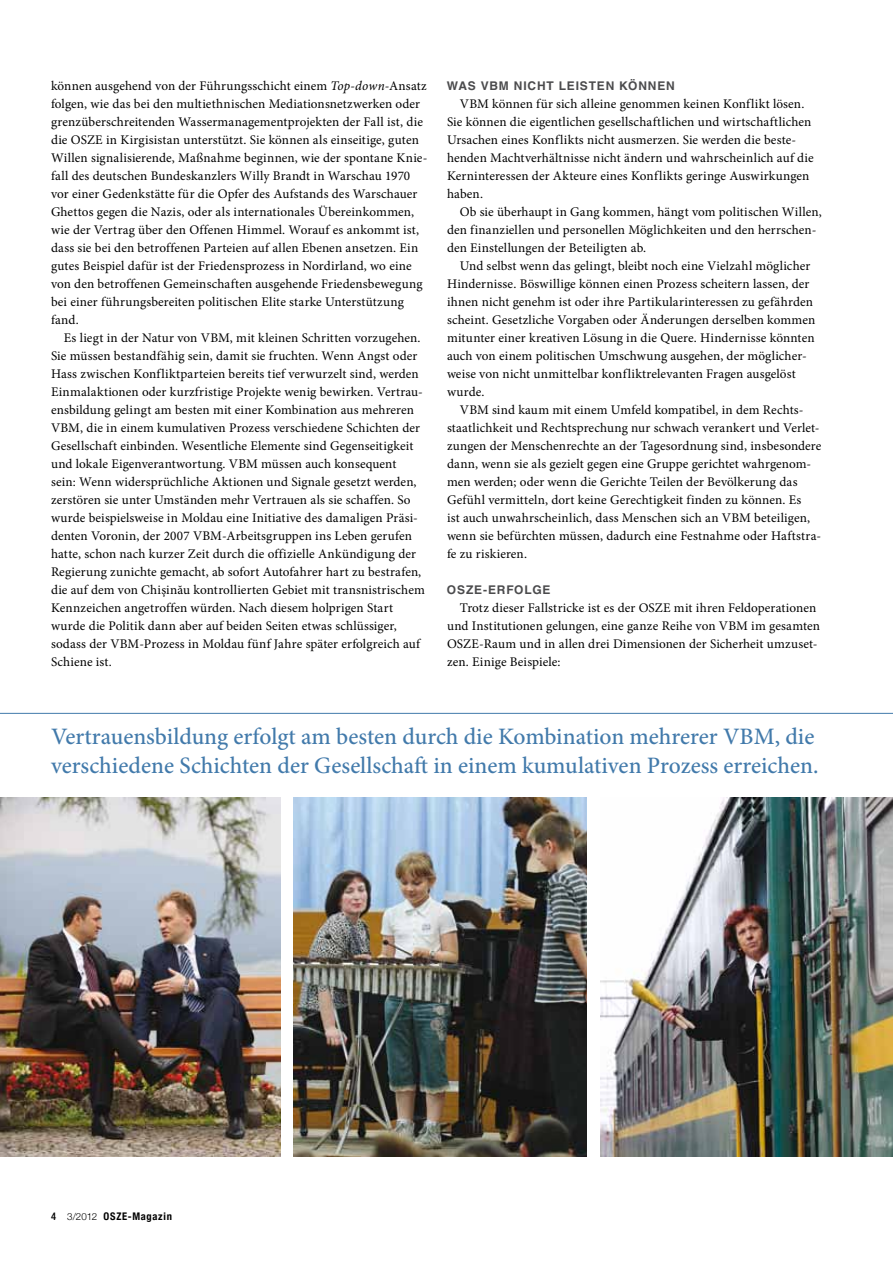
<style>
.page{position:relative;width:893px;height:1263px;background:#fff}
.page>*{position:absolute;margin:0;border:0;box-sizing:border-box;transform-origin:0 0}
.t1{font:500 23.55px/28.2px "Minion Pro";color:#427aab}
.t2{font:13.2px/18px "Minion Pro";letter-spacing:.005em;color:#000}
.t3{font:700 12px "Helvetica Infant";letter-spacing:.07em;color:#4b4b4d}
.t4{font:700 condensed 10.5px "Helvetica Neue";letter-spacing:.07em;color:#000}
.s1{font-style:italic}
.s2{font-weight:500}
.s3{font-weight:300;font-stretch:normal;font-size:9.75px}
</style>
<div class="page">
<img style="left:294px;top:797px;width:292px;height:360px">
<img style="left:0;top:797px;width:280px;height:359px">
<img style="left:600px;top:797px;width:293px;height:359px">
<hr style="left:0;top:713px;width:893px;height:1px;background:#427aab">
<p class="t2" style="left:51px;top:77px;width:378px">können ausgehend von der Führungsschicht einem <span class="s1">Top-down</span>-Ansatz folgen, wie das bei den multiethnischen Mediationsnetzwerken oder grenzüberschreitenden Wassermanagementprojekten der Fall ist, die die OSZE in Kirgisistan unterstützt. Sie können als einseitige, guten Willen signalisierende, Maßnahme beginnen, wie der spontane Knie&shy;fall des deutschen Bundeskanzlers Willy Brandt in Warschau 1970 vor einer Gedenkstätte für die Opfer des Aufstands des Warschauer Ghettos gegen die Nazis, oder als internationales Übereinkommen, wie der Vertrag über den Offenen Himmel. Worauf es ankommt ist, dass sie bei den betroffenen Parteien auf allen Ebenen ansetzen. Ein gutes Beispiel dafür ist der Friedensprozess in Nordirland, wo eine von den betroffenen Gemeinschaften ausgehende Friedensbewegung bei einer führungsbereiten politischen Elite starke Unterstützung fand.</p>
<p class="t2" style="left:51px;top:329px;width:375px;text-indent:13px">Es liegt in der Natur von VBM, mit kleinen Schritten vorzugehen.<br>Sie müssen bestandfähig sein, damit sie fruchten. Wenn Angst oder Hass zwischen Konfliktparteien bereits tief verwurzelt sind, werden Einmalaktionen oder kurzfristige Projekte wenig bewirken. Vertrau&shy;ensbildung gelingt am besten mit einer Kombination aus mehreren VBM, die in einem kumulativen Prozess verschiedene Schichten der Gesellschaft einbinden. Wesentliche Elemente sind Gegenseitigkeit und lokale Eigenverantwortung. VBM müssen auch konsequent<br>sein: Wenn widersprüchliche Aktionen und Signale gesetzt werden, zerstören sie unter Umständen mehr Vertrauen als sie schaffen. So wurde beispielsweise in Moldau eine Initiative des damaligen Präsi&shy;denten Voronin, der 2007 VBM-Arbeitsgruppen ins Leben gerufen hatte, schon nach kurzer Zeit durch die offizielle Ankündigung der Regierung zunichte gemacht, ab sofort Autofahrer hart zu bestrafen, die auf dem von Chişinău kontrollierten Gebiet mit transnistrischem Kennzeichen angetroffen würden. Nach diesem holprigen Start wurde die Politik dann aber auf beiden Seiten etwas schlüssiger, sodass der VBM-Prozess in Moldau fünf Jahre später erfolgreich auf Schiene ist.</p>
<p class="t3" style="left:447px;top:78px;width:229px">WAS VBM NICHT LEISTEN KÖNNEN</p>
<p class="t2" style="left:447px;top:95px;width:368px;text-indent:13px">VBM können für sich alleine genommen keinen Konflikt lösen.<br>Sie können die eigentlichen gesellschaftlichen und wirtschaftlichen Ursachen eines Konflikts nicht ausmerzen. Sie werden die beste&shy;henden Machtverhältnisse nicht ändern und wahrscheinlich auf die Kerninteressen der Akteure eines Konflikts geringe Auswirkungen haben.</p>
<p class="t2" style="left:447px;top:203px;width:376px;text-indent:13px">Ob sie überhaupt in Gang kommen, hängt vom politischen Willen, den finanziellen und personellen Möglichkeiten und den herrschen&shy;den Einstellungen der Beteiligten ab.</p>
<p class="t2" style="left:447px;top:257px;width:370px;text-indent:13px">Und selbst wenn das gelingt, bleibt noch eine Vielzahl möglicher Hindernisse. Böswillige können einen Prozess scheitern lassen, der ihnen nicht genehm ist oder ihre Partikularinteressen zu gefährden scheint. Gesetzliche Vorgaben oder Änderungen derselben kommen mitunter einer kreativen Lösung in die Quere. Hindernisse könnten auch von einem politischen Umschwung ausgehen, der möglicher&shy;weise von nicht unmittelbar konfliktrelevanten Fragen ausgelöst wurde.</p>
<p class="t2" style="left:447px;top:401px;width:376px;text-indent:13px">VBM sind kaum mit einem Umfeld kompatibel, in dem Rechts&shy;staatlichkeit und Rechtsprechung nur schwach verankert und Verlet&shy;zungen der Menschenrechte an der Tagesordnung sind, insbesondere dann, wenn sie als gezielt gegen eine Gruppe gerichtet wahrgenom&shy;men werden; oder wenn die Gerichte Teilen der Bevölkerung das Gefühl vermitteln, dort keine Gerechtigkeit finden zu können. Es<br>ist auch unwahrscheinlich, dass Menschen sich an VBM beteiligen, wenn sie befürchten müssen, dadurch eine Festnahme oder Haftstra&shy;fe zu riskieren.</p>
<p class="t3" style="left:447px;top:582px;width:105px">OSZE-ERFOLGE</p>
<p class="t2" style="left:447px;top:599px;width:375px;text-indent:13px">Trotz dieser Fallstricke ist es der OSZE mit ihren Feldoperationen und Institutionen gelungen, eine ganze Reihe von VBM im gesamten OSZE-Raum und in allen drei Dimensionen der Sicherheit umzuset&shy;zen. Einige Beispiele:</p>
<h1 class="t1" style="left:51px;top:723px;width:769px">Vertrauensbildung erfolgt am besten durch die Kombination mehrerer VBM, die verschiedene Schichten der Gesellschaft in einem kumulativen Prozess erreichen.</h1>
<p class="t4" style="left:51px;top:1210px;width:122px"><span class="s2">4</span> <span class="s3">3/2012</span> OSZE-Magazin</p>
</div>
